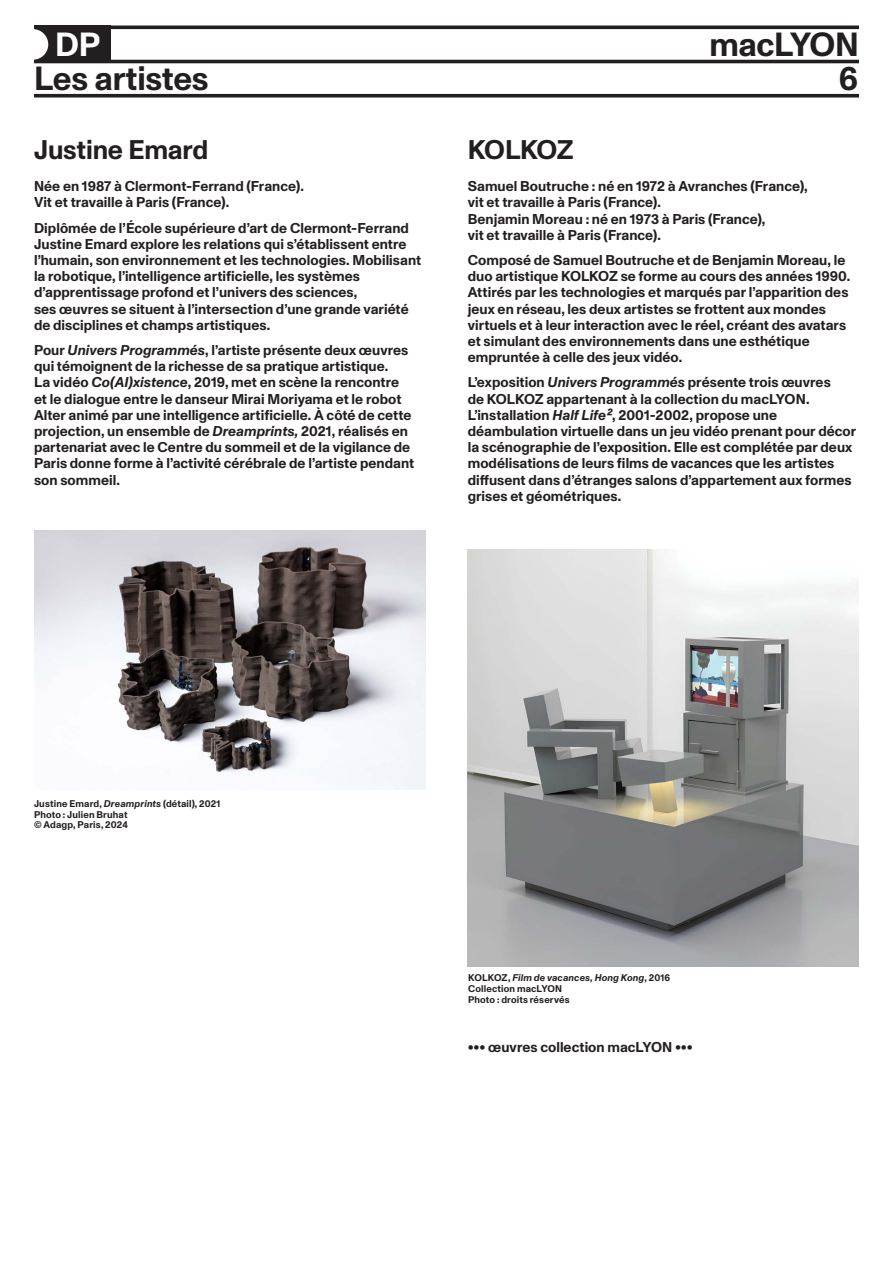
<style>
.page{position:relative;width:893px;height:1263px;background:#fff}
.page>*{position:absolute;margin:0;border:0;box-sizing:border-box;transform-origin:0 0}
.t1{font:700 33.45px "Monument Grotesk";letter-spacing:-.01em;color:#231f20}
.t2{font:700 33.45px "Monument Grotesk";color:#fff}
.TEXTE_FER_GAUCHE{font:700 27px "Monument Grotesk";letter-spacing:-.01em;color:#231f20}
.TEXTE_FER_GAUCHE-2{font:700 14.25px/16.2px "Monument Grotesk";letter-spacing:.005em;color:#231f20}
.t3{font:700 9.75px "Monument Grotesk";letter-spacing:.015em;color:#231f20}
.t4{font:italic 700 9.75px "Monument Grotesk";letter-spacing:.015em;color:#231f20}
.s1{font-style:italic}
.s2{font-style:normal}
</style>
<div class="page">
<div style="left:34px;top:26px;width:77px;height:37px;background:#231f20"></div>
<hr style="left:34px;top:26px;width:825px;height:3px;background:#231f20">
<hr style="left:34px;top:60px;width:825px;height:3px;background:#231f20">
<svg style="left:34px;top:94px;width:825px;height:4px;background:#3d393a"></svg>
<svg style="left:34px;top:29px;width:14px;height:31px"></svg>
<img style="left:34px;top:530px;width:391px;height:260px">
<img style="left:468px;top:550px;width:391px;height:416px">
<p class="t2" style="left:55px;top:20px;width:47px">DP</p>
<p class="t1" style="left:709px;top:20px;width:151px">macLYON</p>
<p class="t1" style="left:34px;top:54px;width:176px">Les artistes</p>
<p class="t1" style="left:838px;top:54px;width:22px">6</p>
<p class="TEXTE_FER_GAUCHE" style="left:34px;top:130px;width:176px">Justine Emard</p>
<p class="TEXTE_FER_GAUCHE-2" style="left:34px;top:177px;width:271px">Née en 1987 à Clermont-Ferrand (France).</p>
<p class="TEXTE_FER_GAUCHE-2" style="left:34px;top:194px;width:197px">Vit et travaille à Paris (France).</p>
<p class="TEXTE_FER_GAUCHE-2" style="left:34px;top:219px;width:389px">Diplômée de l’École supérieure d’art de Clermont-Ferrand Justine Emard explore les relations qui s’établissent entre l’humain, son environnement et les technologies. Mobilisant la robotique, l’intelligence artificielle, les systèmes d’apprentissage profond et l’univers des sciences,<br>ses œuvres se situent à l’intersection d’une grande variété de disciplines et champs artistiques.</p>
<p class="TEXTE_FER_GAUCHE-2" style="left:34px;top:341px;width:382px">Pour <span class="s1">Univers Programmés</span>, l’artiste présente deux œuvres qui témoignent de la richesse de sa pratique artistique.<br>La vidéo <span class="s1">Co(AI)xistence</span>, 2019, met en scène la rencontre et le dialogue entre le danseur Mirai Moriyama et le robot Alter animé par une intelligence artificielle. À côté de cette projection, un ensemble de <span class="s1">Dreamprints,</span> 2021, réalisés en partenariat avec le Centre du sommeil et de la vigilance de Paris donne forme à l’activité cérébrale de l’artiste pendant son sommeil.</p>
<p class="TEXTE_FER_GAUCHE" style="left:468px;top:130px;width:107px">KOLKOZ</p>
<p class="TEXTE_FER_GAUCHE-2" style="left:468px;top:177px;width:342px">Samuel Boutruche : né en 1972 à Avranches (France),</p>
<p class="TEXTE_FER_GAUCHE-2" style="left:468px;top:194px;width:195px">vit et travaille à Paris (France).</p>
<p class="TEXTE_FER_GAUCHE-2" style="left:468px;top:210px;width:299px">Benjamin Moreau : né en 1973 à Paris (France),</p>
<p class="TEXTE_FER_GAUCHE-2" style="left:468px;top:226px;width:195px">vit et travaille à Paris (France).</p>
<p class="TEXTE_FER_GAUCHE-2" style="left:468px;top:251px;width:384px">Composé de Samuel Boutruche et de Benjamin Moreau, le duo artistique KOLKOZ se forme au cours des années 1990.<br>Attirés par les technologies et marqués par l’apparition des jeux en réseau, les deux artistes se frottent aux mondes virtuels et à leur interaction avec le réel, créant des avatars et simulant des environnements dans une esthétique empruntée à celle des jeux vidéo.</p>
<p class="TEXTE_FER_GAUCHE-2" style="left:468px;top:374px;width:390px">L’exposition <span class="s1">Univers Programmés</span> présente trois œuvres<br>de KOLKOZ appartenant à la collection du macLYON.<br>L’installation <span class="s1">Half Life²</span>, 2001-2002, propose une déambulation virtuelle dans un jeu vidéo prenant pour décor la scénographie de l’exposition. Elle est complétée par deux modélisations de leurs films de vacances que les artistes diffusent dans d’étranges salons d’appartement aux formes grises et géométriques.</p>
<p class="t3" style="left:34px;top:796px;width:188px">Justine Emard, <span class="s1">Dreamprints</span> (détail), 2021</p>
<p class="t3" style="left:34px;top:807px;width:95px">Photo : Julien Bruhat</p>
<p class="t3" style="left:34px;top:818px;width:96px">© Adagp, Paris, 2024</p>
<p class="t4" style="left:468px;top:971px;width:204px"><span class="s2">KOLKOZ,</span> Film de vacances, Hong Kong<span class="s2">, 2016</span></p>
<p class="t3" style="left:468px;top:982px;width:96px">Collection macLYON</p>
<p class="t3" style="left:468px;top:992px;width:103px">Photo : droits réservés</p>
<p class="TEXTE_FER_GAUCHE-2" style="left:468px;top:1038px;width:227px">••• œuvres collection macLYON •••</p>
</div>
